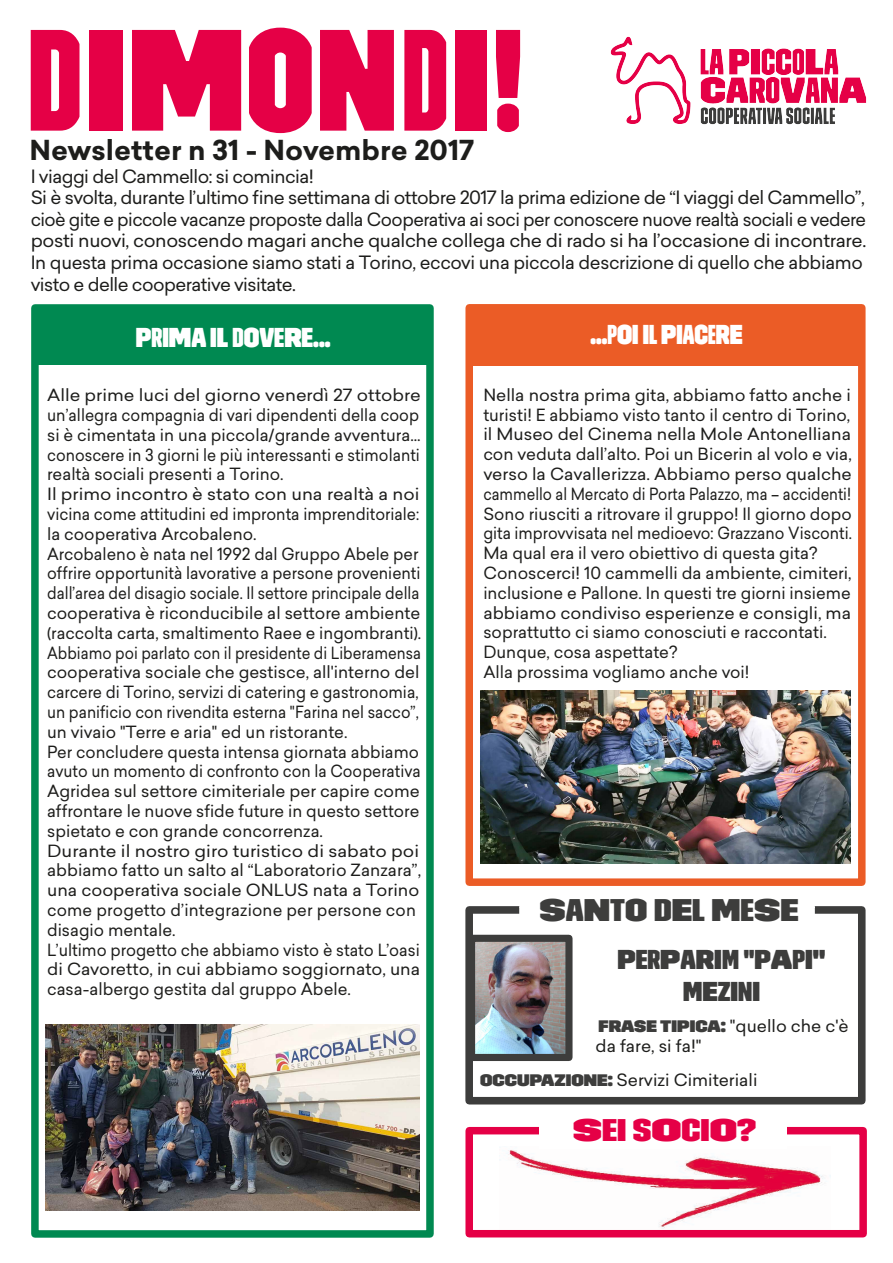
<style>
.page{position:relative;width:893px;height:1263px;background:#fff}
.page>*{position:absolute;margin:0;border:0;box-sizing:border-box;transform-origin:0 0}
.t1{font:143.85px "Trim Poster Semi Expanded";color:#e50046;scale:.93 1}
.t2{font:31.35px "Trim Poster Condensed";color:#3d3d3c;scale:1.19 1}
.t3{font:31.35px "Trim Poster Condensed";color:#e50046;scale:1.33 1}
.t4{font:27.3px "Trim Poster";color:#fff;scale:.87 1}
.t5{font:27.3px "Trim Poster Semi Expanded";color:#fff;scale:.77 1}
.t6{font:27.3px "Trim Poster Condensed";color:#3d3d3c}
.t7{font:semi-condensed 27.3px "Trim Poster";color:#3d3d3c}
.t8{font:700 27px "Sailec";color:#1d1d1b;scale:1.05 1}
.t9{font:18px/21.6px "Sailec";letter-spacing:-.03em;color:#1d1d1b}
.t10{font:16.65px/20px "Sailec";color:#1d1d1b}
.t11{font:16.5px/19.8px "Sailec";color:#1d1d1b;scale:1.09 1}
.t12{font:16.5px/19.8px "Sailec";color:#1d1d1b;scale:1.04 1}
.s1{font-family:"Trim Poster Condensed"}
.s2{font-family:"Trim Poster Expanded"}
.s3{font-family:"Trim Poster"}
.s4{font-family:"Trim Poster Compressed"}
.s5{font-family:"Trim Poster";font-stretch:semi-condensed}
.s6{font-family:"Trim Poster Semi Expanded"}
.s7{font-stretch:semi-condensed}
.s8{font-family:"Trim Poster Semi Expanded";font-stretch:normal}
.s9{font-stretch:normal}
.s10{font-family:"Trim Poster Condensed";font-stretch:normal}
.s11{font-family:"Trim Poster Expanded";color:#3d3d3c}
</style>
<div class="page">
<img style="left:476px;top:943px;width:88px;height:110px">
<div style="left:468px;top:935px;width:104px;height:126px;border:7px solid #3d3d3c"></div>
<img style="left:610px;top:36px;width:257px;height:89px">
<div style="left:465px;top:304px;width:400px;height:582px;border:8px solid #eb5c26"></div>
<div style="left:31px;top:304px;width:403px;height:934px;border:8px solid #008951"></div>
<div style="left:36px;top:308px;width:395px;height:57px;background:#008951"></div>
<div style="left:471px;top:307px;width:387px;height:58px;background:#eb5c26"></div>
<img style="left:499px;top:1150px;width:325px;height:78px">
<div style="left:465px;top:1127px;width:402px;height:110px;border:8px solid #e50046"></div>
<div style="left:539px;top:1110px;width:247px;height:39px;background:#fff"></div>
<div style="left:465px;top:906px;width:400px;height:198px;border:8px solid #3d3d3c"></div>
<svg style="left:518px;top:906px;width:298px;height:9px"></svg>
<div style="left:540px;top:901px;width:269px;height:25px;background:#fff"></div>
<img style="left:46px;top:1025px;width:374px;height:185px">
<img style="left:480px;top:690px;width:370px;height:174px">
<h1 class="t1" style="left:28px;top:-3px;width:532px"><span class="s1">D</span>I<span class="s2">M</span><span class="s3">O</span>N<span class="s4">D</span><span class="s2">I</span><span class="s5">!</span></h1>
<h3 class="t8" style="left:30px;top:130px;width:425px">Newsletter n 31 - Novembre 2017</h3>
<p class="t9" style="left:31px;top:165px;width:837px">I viaggi del Cammello: si comincia!<br>Si è svolta, durante l’ultimo fine settimana di ottobre 2017 la prima edizione de “I viaggi del Cammello”, cioè gite e piccole vacanze proposte dalla Cooperativa ai soci per conoscere nuove realtà sociali e vedere posti nuovi, conoscendo magari anche qualche collega che di rado si ha l’occasione di incontrare.<br>In questa prima occasione siamo stati a Torino, eccovi una piccola descrizione di quello che abbiamo visto e delle cooperative visitate.</p>
<h3 class="t4" style="left:136px;top:321px;width:225px"><span class="s6">P</span><span class="s1">R</span>I<span class="s2">M</span>A I<span class="s6">L</span> <span class="s1">D</span><span class="s6">O</span>V<span class="s7">E</span><span class="s2">R</span>E...</h3>
<h3 class="t5" style="left:591px;top:319px;width:199px">...<span class="s1">P</span><span class="s2">O</span>I I<span class="s5">L</span> <span class="s2">P</span>I<span class="s5">A</span>C<span class="s1">E</span>R<span class="s2">E</span></h3>
<p class="t11" style="left:47px;top:385px;width:345px">Alle prime luci del giorno venerdì 27 ottobre un’allegra compagnia di vari dipendenti della coop si è cimentata in una piccola/grande avventura… conoscere in 3 giorni le più interessanti e stimolanti realtà sociali presenti a Torino.<br>Il primo incontro è stato con una realtà a noi vicina come attitudini ed impronta imprenditoriale: la cooperativa Arcobaleno.<br>Arcobaleno è nata nel 1992 dal Gruppo Abele per offrire opportunità lavorative a persone provenienti dall’area del disagio sociale. Il settore principale della cooperativa è riconducibile al settore ambiente (raccolta carta, smaltimento Raee e ingombranti).<br>Abbiamo poi parlato con il presidente di Liberamensa cooperativa sociale che gestisce, all'interno del carcere di Torino, servizi di catering e gastronomia, un panificio con rivendita esterna "Farina nel sacco”, un vivaio "Terre e aria" ed un ristorante.<br>Per concludere questa intensa giornata abbiamo avuto un momento di confronto con la Cooperativa Agridea sul settore cimiteriale per capire come affrontare le nuove sfide future in questo settore spietato e con grande concorrenza.<br>Durante il nostro giro turistico di sabato poi abbiamo fatto un salto al “Laboratorio Zanzara”, una cooperativa sociale ONLUS nata a Torino come progetto d’integrazione per persone con disagio mentale.<br>L’ultimo progetto che abbiamo visto è stato L’oasi di Cavoretto, in cui abbiamo soggiornato, una casa-albergo gestita dal gruppo Abele.</p>
<p class="t12" style="left:483px;top:385px;width:356px">Nella nostra prima gita, abbiamo fatto anche i turisti! E abbiamo visto tanto il centro di Torino, il Museo del Cinema nella Mole Antonelliana con veduta dall’alto. Poi un Bicerin al volo e via, verso la Cavallerizza. Abbiamo perso qualche cammello al Mercato di Porta Palazzo, ma – accidenti!<br>Sono riusciti a ritrovare il gruppo! Il giorno dopo gita improvvisata nel medioevo: Grazzano Visconti.<br>Ma qual era il vero obiettivo di questa gita?<br>Conoscerci! 10 cammelli da ambiente, cimiteri, inclusione e Pallone. In questi tre giorni insieme abbiamo condiviso esperienze e consigli, ma soprattutto ci siamo conosciuti e raccontati.<br>Dunque, cosa aspettate?<br>Alla prossima vogliamo anche voi!</p>
<h2 class="t2" style="left:540px;top:892px;width:219px"><span class="s2">S</span>A<span class="s6">N</span>T<span class="s3">O</span> D<span class="s6">E</span>L <span class="s3">M</span>E<span class="s2">S</span><span class="s3">E</span></h2>
<h3 class="t6" style="left:617px;top:943px;width:210px"><span class="s6">P</span><span class="s5">E</span>R<span class="s2">P</span><span class="s5">A</span><span class="s6">R</span><span class="s3">I</span>M "<span class="s3">P</span><span class="s2">A</span>P<span class="s3">I"</span></h3>
<h3 class="t7" style="left:683px;top:976px;width:78px">M<span class="s8">E</span>Z<span class="s9">I</span><span class="s10">N</span><span class="s9">I</span></h3>
<p class="t10" style="left:596px;top:1016px;width:255px"><span class="s11">FRASE TIPICA:</span> "quello che c'è da fare, si fa!"</p>
<p class="t10" style="left:480px;top:1070px;width:279px"><span class="s11">OCCUPAZIONE:</span> Servizi Cimiteriali</p>
<h2 class="t3" style="left:573px;top:1112px;width:139px"><span class="s2">S</span>EI S<span class="s2">O</span>CI<span class="s6">O</span>?</h2>
</div>
